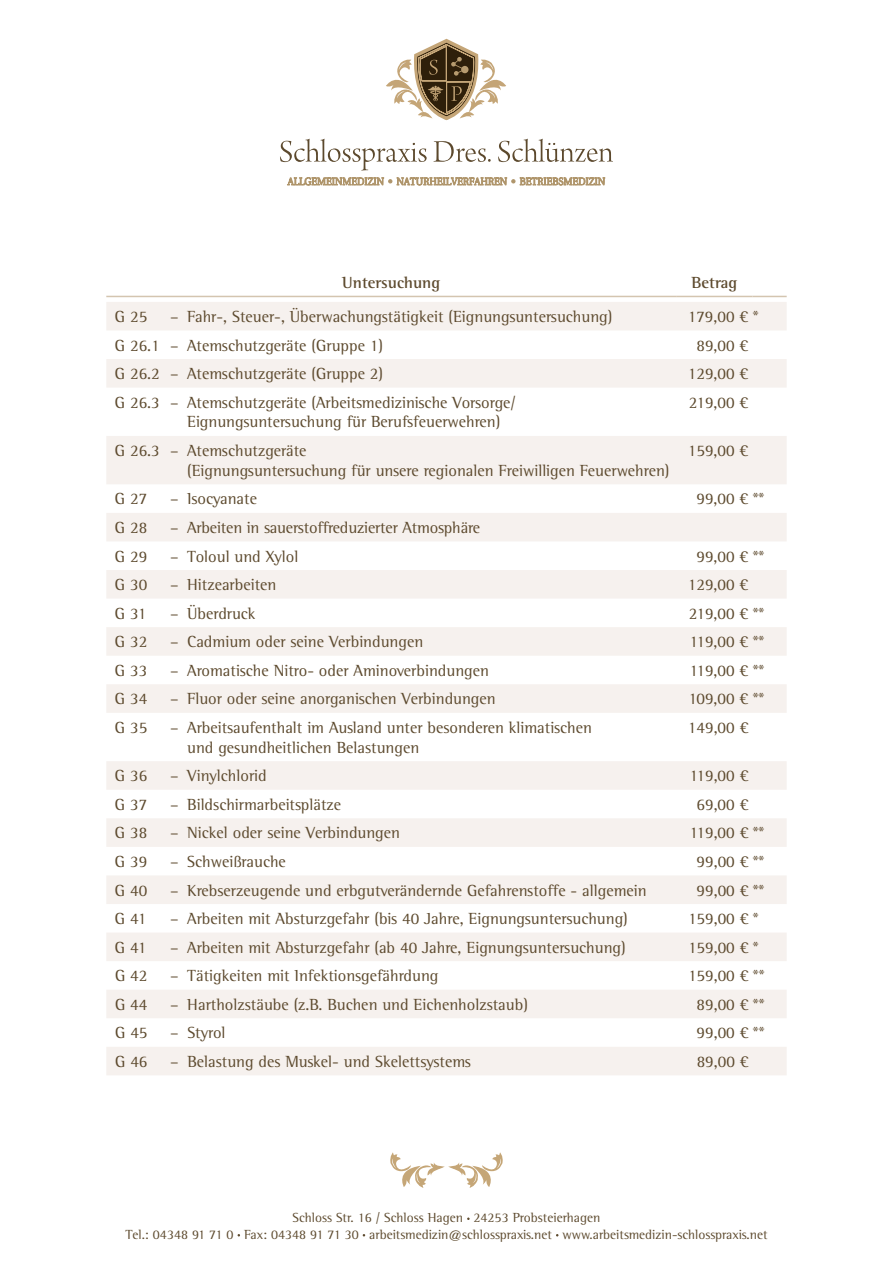
<style>
.page{position:relative;width:893px;height:1263px;background:#fff}
.page>*{position:absolute;margin:0;border:0;box-sizing:border-box;transform-origin:0 0}
.t1{font:16.5px/19.8px "Rotis Semi Serif Std";color:#5d4a2e}
.t2{font:700 16.5px "Rotis Semi Serif Std";color:#5d4a2e}
.t3{font:13.5px/16.5px "Rotis Semi Serif Std";color:#5d4a2e;text-align:center}
</style>
<div class="page">
<svg style="left:280px;top:139px;width:147px;height:32px"></svg>
<svg style="left:433px;top:141px;width:58px;height:21px"></svg>
<svg style="left:498px;top:139px;width:115px;height:23px"></svg>
<svg style="left:386px;top:39px;width:120px;height:81px"></svg>
<svg style="left:287px;top:177px;width:318px;height:8px"></svg>
<svg style="left:390px;top:1152px;width:113px;height:36px"></svg>
<svg style="left:106px;top:302px;width:681px;height:659px;fill:#f8f5f2"></svg>
<svg style="left:106px;top:990px;width:681px;height:85px;fill:#f6f1ee"></svg>
<hr style="left:106px;top:296px;width:570px;height:1px;background:#d4c5b0">
<hr style="left:676px;top:296px;width:77px;height:1px;background:#d4c5b0">
<hr style="left:753px;top:296px;width:34px;height:1px;background:#d4c5b0">
<p class="t2" style="left:342px;top:273px;width:100px">Untersuchung</p>
<p class="t2" style="left:691px;top:273px;width:47px">Betrag</p>
<p class="t1" style="left:115px;top:306px;width:34px">G 25</p>
<p class="t1" style="left:170px;top:306px;width:444px">– Fahr-, Steuer-, Überwachungstätigkeit (Eignungsuntersuchung)</p>
<p class="t1" style="left:688px;top:306px;width:72px">179,00 € *</p>
<p class="t1" style="left:115px;top:335px;width:270px">G 26.1 – Atemschutzgeräte (Gruppe 1)</p>
<p class="t1" style="left:696px;top:335px;width:53px">89,00 €</p>
<p class="t1" style="left:115px;top:364px;width:270px">G 26.2 – Atemschutzgeräte (Gruppe 2)</p>
<p class="t1" style="left:688px;top:364px;width:62px">129,00 €</p>
<p class="t1" style="left:187px;top:392px;width:330px;text-indent:-72px">G 26.3 – Atemschutzgeräte (Arbeitsmedizinische Vorsorge/<br>Eignungsuntersuchung für Berufsfeuerwehren)</p>
<p class="t1" style="left:689px;top:392px;width:61px">219,00 €</p>
<p class="t1" style="left:187px;top:441px;width:484px;text-indent:-72px">G 26.3 – Atemschutzgeräte<br>(Eignungsuntersuchung für unsere regionalen Freiwilligen Feuerwehren)</p>
<p class="t1" style="left:688px;top:441px;width:62px">159,00 €</p>
<p class="t1" style="left:115px;top:489px;width:34px">G 27</p>
<p class="t1" style="left:170px;top:489px;width:89px">– Isocyanate</p>
<p class="t1" style="left:696px;top:489px;width:69px">99,00 € **</p>
<p class="t1" style="left:115px;top:517px;width:34px">G 28</p>
<p class="t1" style="left:170px;top:517px;width:312px">– Arbeiten in sauerstoffreduzierter Atmosphäre</p>
<p class="t1" style="left:115px;top:546px;width:34px">G 29</p>
<p class="t1" style="left:170px;top:546px;width:130px">– Toloul und Xylol</p>
<p class="t1" style="left:696px;top:546px;width:69px">99,00 € **</p>
<p class="t1" style="left:115px;top:575px;width:34px">G 30</p>
<p class="t1" style="left:170px;top:575px;width:108px">– Hitzearbeiten</p>
<p class="t1" style="left:688px;top:575px;width:62px">129,00 €</p>
<p class="t1" style="left:115px;top:603px;width:33px">G 31</p>
<p class="t1" style="left:170px;top:603px;width:87px">– Überdruck</p>
<p class="t1" style="left:689px;top:603px;width:77px">219,00 € **</p>
<p class="t1" style="left:115px;top:632px;width:34px">G 32</p>
<p class="t1" style="left:170px;top:632px;width:255px">– Cadmium oder seine Verbindungen</p>
<p class="t1" style="left:689px;top:632px;width:76px">119,00 € **</p>
<p class="t1" style="left:115px;top:660px;width:34px">G 33</p>
<p class="t1" style="left:170px;top:660px;width:320px">– Aromatische Nitro- oder Aminoverbindungen</p>
<p class="t1" style="left:689px;top:660px;width:76px">119,00 € **</p>
<p class="t1" style="left:115px;top:689px;width:34px">G 34</p>
<p class="t1" style="left:170px;top:689px;width:327px">– Fluor oder seine anorganischen Verbindungen</p>
<p class="t1" style="left:689px;top:689px;width:77px">109,00 € **</p>
<p class="t1" style="left:115px;top:717px;width:34px">G 35</p>
<p class="t1" style="left:187px;top:717px;width:406px;text-indent:-17px">– Arbeitsaufenthalt im Ausland unter besonderen klimatischen und gesundheitlichen Belastungen</p>
<p class="t1" style="left:688px;top:717px;width:62px">149,00 €</p>
<p class="t1" style="left:115px;top:766px;width:34px">G 36</p>
<p class="t1" style="left:170px;top:766px;width:98px">– Vinylchlorid</p>
<p class="t1" style="left:689px;top:766px;width:61px">119,00 €</p>
<p class="t1" style="left:115px;top:794px;width:34px">G 37</p>
<p class="t1" style="left:170px;top:794px;width:173px">– Bildschirmarbeitsplätze</p>
<p class="t1" style="left:696px;top:794px;width:53px">69,00 €</p>
<p class="t1" style="left:115px;top:823px;width:34px">G 38</p>
<p class="t1" style="left:170px;top:823px;width:231px">– Nickel oder seine Verbindungen</p>
<p class="t1" style="left:689px;top:823px;width:76px">119,00 € **</p>
<p class="t1" style="left:115px;top:851px;width:34px">G 39</p>
<p class="t1" style="left:170px;top:851px;width:117px">– Schweißrauche</p>
<p class="t1" style="left:696px;top:851px;width:69px">99,00 € **</p>
<p class="t1" style="left:115px;top:880px;width:34px">G 40</p>
<p class="t1" style="left:170px;top:880px;width:478px">– Krebserzeugende und erbgutverändernde Gefahrenstoffe - allgemein</p>
<p class="t1" style="left:697px;top:880px;width:69px">99,00 € **</p>
<p class="t1" style="left:115px;top:909px;width:33px">G 41</p>
<p class="t1" style="left:170px;top:909px;width:459px">– Arbeiten mit Absturzgefahr (bis 40 Jahre, Eignungsuntersuchung)</p>
<p class="t1" style="left:688px;top:909px;width:72px">159,00 € *</p>
<p class="t1" style="left:115px;top:937px;width:33px">G 41</p>
<p class="t1" style="left:170px;top:937px;width:457px">– Arbeiten mit Absturzgefahr (ab 40 Jahre, Eignungsuntersuchung)</p>
<p class="t1" style="left:688px;top:937px;width:72px">159,00 € *</p>
<p class="t1" style="left:115px;top:966px;width:34px">G 42</p>
<p class="t1" style="left:170px;top:966px;width:270px">– Tätigkeiten mit Infektionsgefährdung</p>
<p class="t1" style="left:688px;top:966px;width:78px">159,00 € **</p>
<p class="t1" style="left:115px;top:994px;width:34px">G 44</p>
<p class="t1" style="left:170px;top:994px;width:359px">– Hartholzstäube (z.B. Buchen und Eichenholzstaub)</p>
<p class="t1" style="left:697px;top:994px;width:69px">89,00 € **</p>
<p class="t1" style="left:115px;top:1023px;width:34px">G 45</p>
<p class="t1" style="left:170px;top:1023px;width:57px">– Styrol</p>
<p class="t1" style="left:697px;top:1023px;width:69px">99,00 € **</p>
<p class="t1" style="left:115px;top:1051px;width:34px">G 46</p>
<p class="t1" style="left:170px;top:1051px;width:302px">– Belastung des Muskel- und Skelettsystems</p>
<p class="t1" style="left:697px;top:1051px;width:53px">89,00 €</p>
<p class="t3" style="left:125px;top:1209px;width:644px">Schloss Str. 16 / Schloss Hagen 24253 Probsteierhagen<br>Tel.: 04348 91 71 0 Fax: 04348 91 71 30 arbeitsmedizin@schlosspraxis.net www.arbeitsmedizin-schlosspraxis.net</p>
</div>
